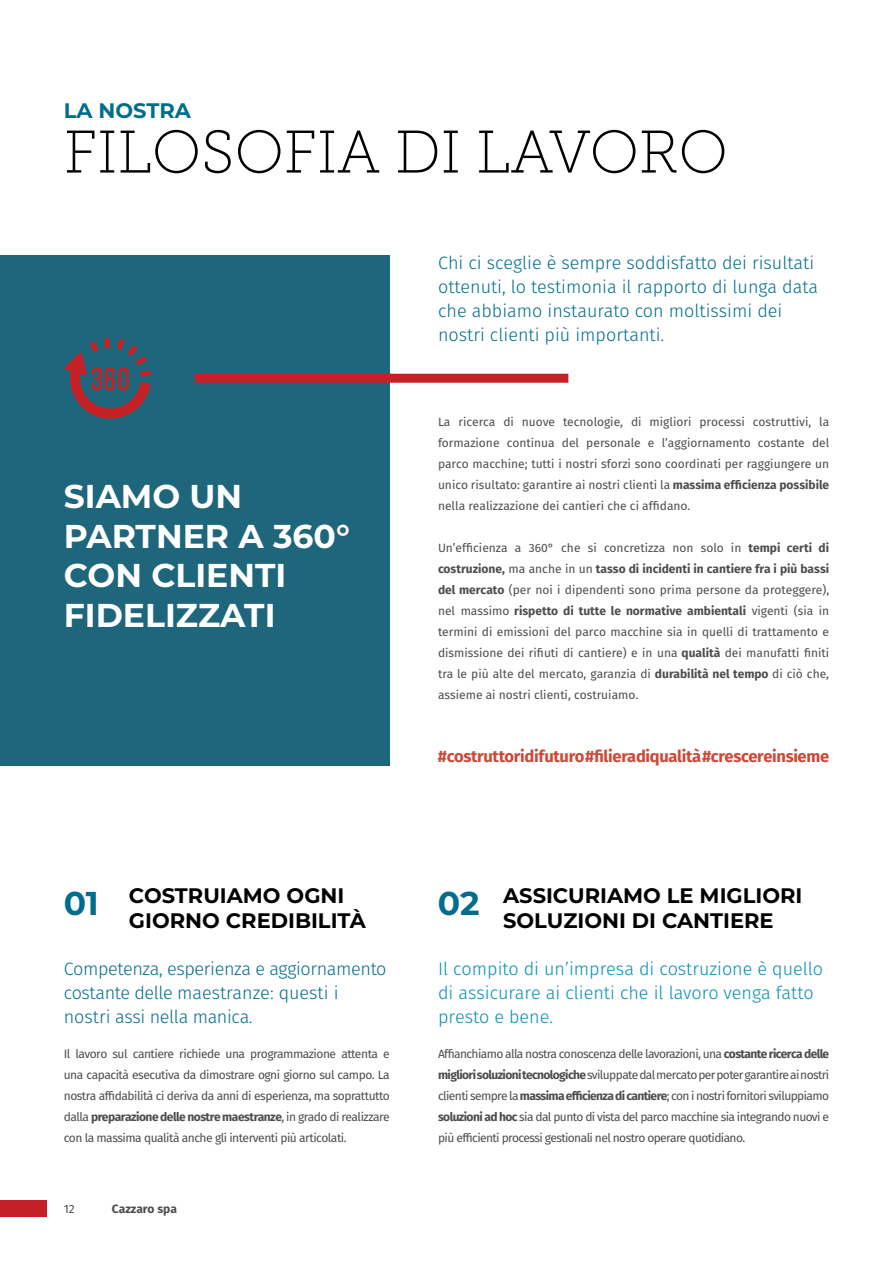
<style>
.page{position:relative;width:893px;height:1263px;background:#fff}
.page>*{position:absolute;margin:0;border:0;box-sizing:border-box;transform-origin:0 0}
.t1{font:60px "Museo Slab 100";letter-spacing:-.005em;color:#000}
.t2{font:700 33px/39.6px "Montserrat";color:#fff}
.t3{font:700 33px "Montserrat";color:#006d8c}
.t4{font:600 31.5px "Rift Soft";color:#c52026}
.t5{font:700 21px/25.2px "Montserrat";color:#000}
.t6{font:700 21px "Montserrat";color:#006d8c}
.t7{font:300 18px/24px "Fira Sans";color:#006d8c}
.t8{font:300 18px/24px "Fira Sans";color:#008fb7}
.t9{font:300 18px/24px "Fira Sans";letter-spacing:-.02em;color:#006d8c}
.t10{font:700 16.5px "Fira Sans";letter-spacing:-.02em;color:#cc4937}
.t11{font:12px/21px "Fira Sans";letter-spacing:-.02em;color:#4d4d4f;text-align:justify}
.t12{font:700 12px "Fira Sans";color:#4d4d4f}
.s1{font-weight:700}
</style>
<div class="page">
<div style="left:0;top:255px;width:390px;height:510px;background:#1e667c"></div>
<div style="left:0;top:1200px;width:47px;height:17px;background:#c52026"></div>
<div style="left:195px;top:374px;width:373px;height:9px;background:#c52026"></div>
<svg style="left:64px;top:338px;width:87px;height:81px"></svg>
<h3 class="t6" style="left:64px;top:96px;width:129px">LA NOSTRA</h3>
<h1 class="t1" style="left:64px;top:120px;width:666px">FILOSOFIA DI LAVORO</h1>
<h3 class="t4" style="left:91px;top:356px;width:41px">360</h3>
<h2 class="t2" style="left:64px;top:475px;width:288px">SIAMO UN<br>PARTNER A 360°<br>CON CLIENTI<br>FIDELIZZATI</h2>
<h3 class="t7" style="left:438px;top:250px;width:382px">Chi ci sceglie è sempre soddisfatto dei risultati ottenuti, lo testimonia il rapporto di lunga data che abbiamo instaurato con moltissimi dei nostri clienti più importanti.</h3>
<p class="t11" style="left:438px;top:411px;width:393px">La ricerca di nuove tecnologie, di migliori processi costruttivi, la formazione continua del personale e l’aggiornamento costante del parco macchine; tutti i nostri sforzi sono coordinati per raggiungere un unico risultato: garantire ai nostri clienti la <span class="s1">massima efficienza possibile </span>nella realizzazione dei cantieri che ci affidano.</p>
<p class="t11" style="left:438px;top:537px;width:393px">Un’efficienza a 360° che si concretizza non solo in <span class="s1">tempi certi di costruzione,</span> ma anche in un <span class="s1">tasso di incidenti in cantiere fra i più bassi del mercato</span> (per noi i dipendenti sono prima persone da proteggere), nel massimo <span class="s1">rispetto di tutte le normative ambientali</span> vigenti (sia in termini di emissioni del parco macchine sia in quelli di trattamento e dismissione dei rifiuti di cantiere) e in una <span class="s1">qualità</span> dei manufatti finiti tra le più alte del mercato, garanzia di <span class="s1">durabilità nel tempo</span> di ciò che, assieme ai nostri clienti, costruiamo.</p>
<h3 class="t10" style="left:438px;top:744px;width:393px">#costruttoridifuturo #filieradiqualità #crescereinsieme</h3>
<h3 class="t5" style="left:129px;top:882px;width:238px">COSTRUIAMO OGNI<br>GIORNO CREDIBILITÀ</h3>
<h3 class="t5" style="left:503px;top:882px;width:301px">ASSICURIAMO LE MIGLIORI<br>SOLUZIONI DI CANTIERE</h3>
<h2 class="t3" style="left:64px;top:879px;width:37px">01</h2>
<h2 class="t3" style="left:438px;top:879px;width:43px">02</h2>
<h3 class="t9" style="left:64px;top:956px;width:324px">Competenza, esperienza e aggiornamento costante delle maestranze: questi i nostri assi nella manica.</h3>
<h3 class="t8" style="left:438px;top:956px;width:386px">Il compito di un’impresa di costruzione è quello di assicurare ai clienti che il lavoro venga fatto presto e bene.</h3>
<p class="t11" style="left:64px;top:1043px;width:327px">Il lavoro sul cantiere richiede una programmazione attenta e una capacità esecutiva da dimostrare ogni giorno sul campo. La nostra affidabilità ci deriva da anni di esperienza, ma soprattutto dalla <span class="s1">preparazione delle nostre maestranze</span>, in grado di realizzare con la massima qualità anche gli interventi più articolati.</p>
<p class="t11" style="left:438px;top:1043px;width:393px">Affianchiamo alla nostra conoscenza delle lavorazioni, una <span class="s1">costante ricerca delle migliori soluzioni tecnologiche</span> sviluppate dal mercato per poter garantire ai nostri clienti sempre la <span class="s1">massima efficienza di cantiere</span>; con i nostri fornitori sviluppiamo <span class="s1">soluzioni ad hoc</span> sia dal punto di vista del parco macchine sia integrando nuovi e più efficienti processi gestionali nel nostro operare quotidiano.</p>
<p class="t11" style="left:64px;top:1198px;width:13px">12</p>
<p class="t12" style="left:112px;top:1200px;width:67px">Cazzaro spa</p>
</div>
